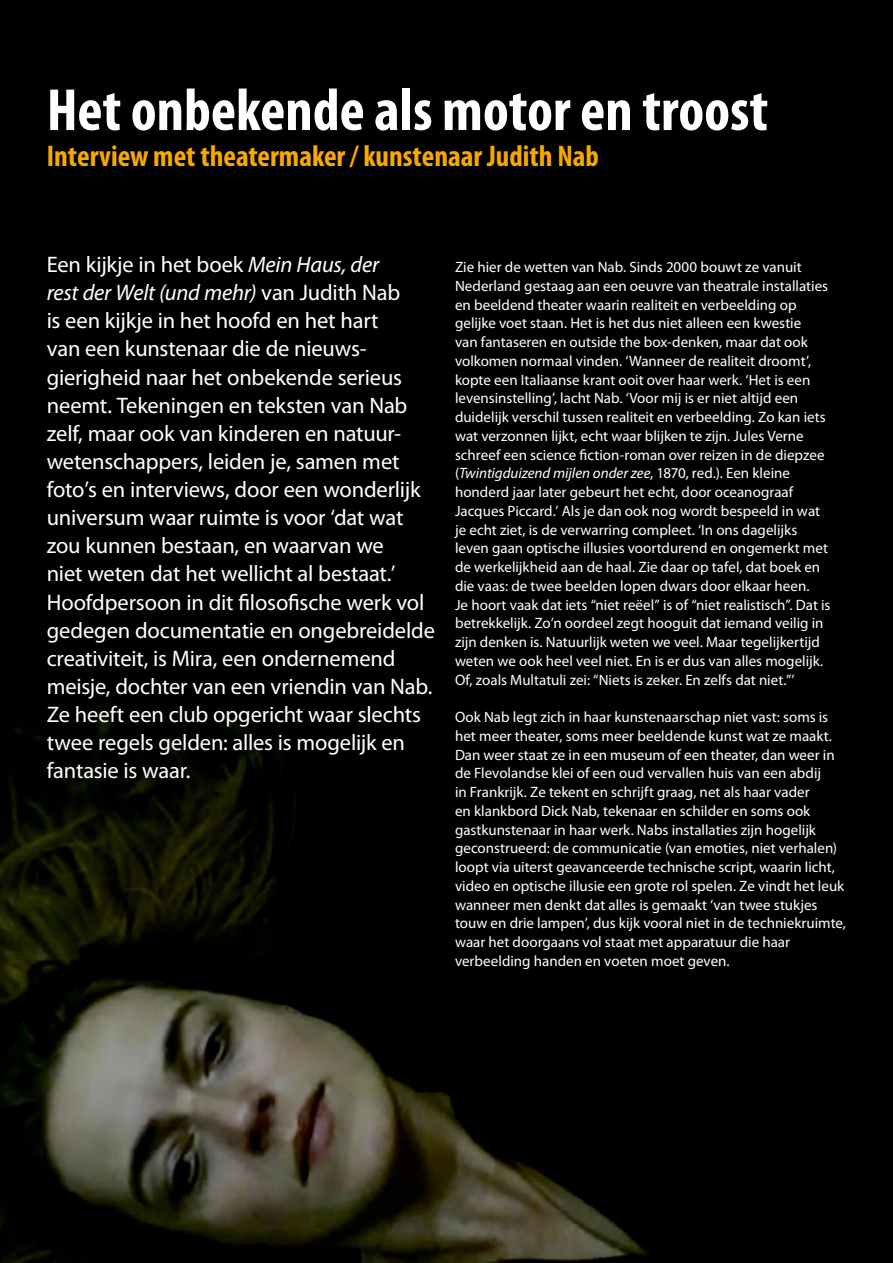
<style>
.page{position:relative;width:893px;height:1263px;background:#000}
.page>*{position:absolute;margin:0;border:0;box-sizing:border-box;transform-origin:0 0}
.t1{font:700 condensed 60px "Myriad Pro";color:#fff}
.t2{font:700 condensed 30px "Myriad Pro";color:#f7a800}
.t3{font:22.5px/28.2px "Myriad Pro";letter-spacing:-.005em;color:#fff}
.t4{font:15px/18.8px "Myriad Pro";color:#fff}
.s1{font-style:italic}
</style>
<div class="page">
<img style="left:0;top:705px;width:647px;height:558px">
<h1 class="t1" style="left:47px;top:73px;width:723px">Het onbekende als motor en troost</h1>
<h2 class="t2" style="left:47px;top:137px;width:554px">Interview met theatermaker / kunstenaar Judith Nab</h2>
<p class="t3" style="left:47px;top:250px;width:390px">Een kijkje in het boek <span class="s1">Mein Haus, der<br>rest der Welt (und mehr)</span> van Judith Nab<br>is een kijkje in het hoofd en het hart<br>van een kunstenaar die de nieuws&shy;gierigheid naar het onbekende serieus neemt. Tekeningen en teksten van Nab zelf, maar ook van kinderen en natuur&shy;wetenschappers, leiden je, samen met foto’s en interviews, door een wonderlijk universum waar ruimte is voor ‘dat wat zou kunnen bestaan, en waarvan we<br>niet weten dat het wellicht al bestaat.’ Hoofdpersoon in dit filosofische werk vol gedegen documentatie en ongebreidelde creativiteit, is Mira, een ondernemend meisje, dochter van een vriendin van Nab.<br>Ze heeft een club opgericht waar slechts twee regels gelden: alles is mogelijk en fantasie is waar.</p>
<p class="t4" style="left:455px;top:257px;width:377px">Zie hier de wetten van Nab. Sinds 2000 bouwt ze vanuit Nederland gestaag aan een oeuvre van theatrale installaties en beeldend theater waarin realiteit en verbeelding op gelijke voet staan. Het is het dus niet alleen een kwestie<br>van fantaseren en outside the box-denken, maar dat ook volkomen normaal vinden. ‘Wanneer de realiteit droomt’, kopte een Italiaanse krant ooit over haar werk. ‘Het is een levensinstelling’, lacht Nab. ‘Voor mij is er niet altijd een duidelijk verschil tussen realiteit en verbeelding. Zo kan iets wat verzonnen lijkt, echt waar blijken te zijn. Jules Verne schreef een science fiction-roman over reizen in de diepzee (<span class="s1">Twintigduizend mijlen onder zee</span>, 1870, red.). Een kleine honderd jaar later gebeurt het echt, door oceanograaf Jacques Piccard.’ Als je dan ook nog wordt bespeeld in wat je echt ziet, is de verwarring compleet. ‘In ons dagelijks leven gaan optische illusies voortdurend en ongemerkt met de werkelijkheid aan de haal. Zie daar op tafel, dat boek en die vaas: de twee beelden lopen dwars door elkaar heen.<br>Je hoort vaak dat iets “niet reëel” is of “niet realistisch”. Dat is betrekkelijk. Zo’n oordeel zegt hooguit dat iemand veilig in zijn denken is. Natuurlijk weten we veel. Maar tegelijkertijd weten we ook heel veel niet. En is er dus van alles mogelijk.<br>Of, zoals Multatuli zei: “Niets is zeker. En zelfs dat niet.”’</p>
<p class="t4" style="left:455px;top:707px;width:392px">Ook Nab legt zich in haar kunstenaarschap niet vast: soms is het meer theater, soms meer beeldende kunst wat ze maakt.<br>Dan weer staat ze in een museum of een theater, dan weer in de Flevolandse klei of een oud vervallen huis van een abdij<br>in Frankrijk. Ze tekent en schrijft graag, net als haar vader<br>en klankbord Dick Nab, tekenaar en schilder en soms ook gastkunstenaar in haar werk. Nabs installaties zijn hogelijk geconstrueerd: de communicatie (van emoties, niet verhalen) loopt via uiterst geavanceerde technische script, waarin licht, video en optische illusie een grote rol spelen. Ze vindt het leuk wanneer men denkt dat alles is gemaakt ‘van twee stukjes touw en drie lampen’, dus kijk vooral niet in de techniekruimte, waar het doorgaans vol staat met apparatuur die haar verbeelding handen en voeten moet geven.</p>
</div>
